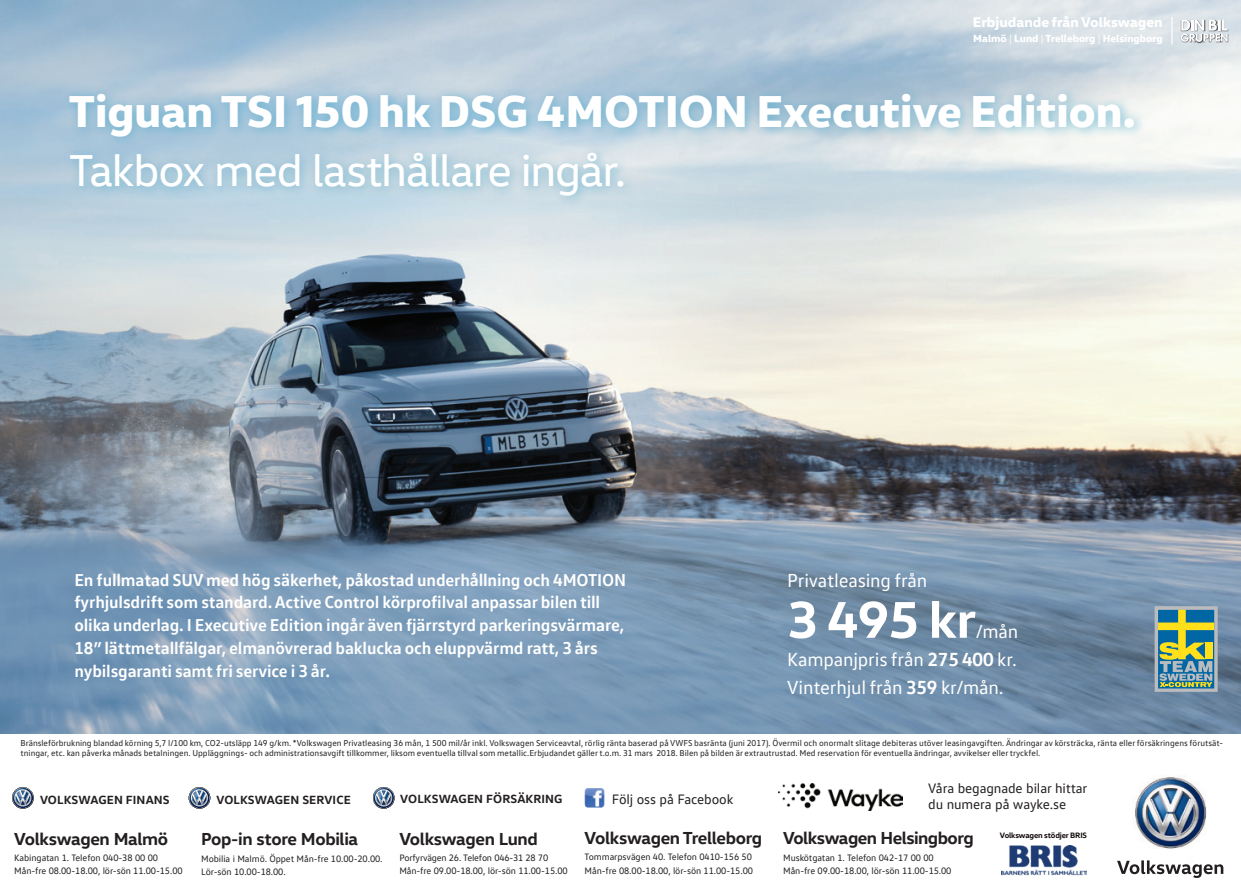
<style>
.page{position:relative;width:1241px;height:883px;background:#fff}
.page>*{position:absolute;margin:0;border:0;box-sizing:border-box;transform-origin:0 0}
.t1{font:700 52.5px "VW Head";color:#fff}
.t2{font:800 45.5px "VW Head";color:#fff}
.t3{font:45.5px "VW Head";letter-spacing:-.03em;color:#fff}
.t4{font:19.25px/28px "VW Text";letter-spacing:-.01em;color:#fff;text-align:justify}
.t5{font:700 17.68px "VW Head";letter-spacing:-.02em;color:#231f20}
.t6{font:700 17.5px/22.8px "VW Text";letter-spacing:-.01em;color:#fff}
.t7{font:800 14.35px "VW Head";color:#fff}
.t8{font:14px/15.8px "VW Text";letter-spacing:-.01em;color:#231f20}
.t9{font:700 12.08px "VW Head";letter-spacing:.01em;color:#231f20}
.t10{font:800 10.5px "VW Head";color:#fff}
.t11{font:9.45px/13.5px "VW Text";letter-spacing:-.01em;color:#231f20}
.t12{font:8.75px/10.5px "VW Text";color:#231f20}
.t13{font:700 7.88px "VW Head";letter-spacing:-.02em;color:#0e0607}
.s1{font-weight:300;font-size:14px}
.s2{font-weight:700}
</style>
<div class="page">
<img style="left:0;top:0;width:1240px;height:733px">
<svg style="left:1179px;top:19px;width:49px;height:24px"></svg>
<svg style="left:1171px;top:17px;width:1px;height:28px"></svg>
<div style="left:62px;top:86px;width:1084px;height:122px;background:#5aadcd;opacity:.75"></div>
<img style="left:1134px;top:777px;width:90px;height:97px">
<svg style="left:1117px;top:860px;width:106px;height:18px"></svg>
<svg style="left:12px;top:787px;width:22px;height:22px"></svg>
<svg style="left:188px;top:787px;width:23px;height:22px"></svg>
<svg style="left:373px;top:787px;width:22px;height:22px"></svg>
<img style="left:584px;top:788px;width:20px;height:20px">
<img style="left:1001px;top:846px;width:84px;height:30px">
<img style="left:778px;top:783px;width:124px;height:28px">
<svg style="left:1154px;top:606px;width:63px;height:86px;background:#7b9f86"></svg>
<h3 class="t7" style="left:972px;top:13px;width:191px">Erbjudande från Volkswagen</h3>
<p class="t10" style="left:973px;top:32px;width:191px">Malmö <span class="s1">I</span> Lund <span class="s1">I</span> Trelleborg <span class="s1">I</span> Helsingborg</p>
<h2 class="t2" style="left:69px;top:81px;width:1068px">Tiguan TSI 150 hk DSG 4MOTION Executive Edition.</h2>
<h2 class="t3" style="left:69px;top:143px;width:559px">Takbox med lasthållare ingår.</h2>
<p class="t6" style="left:74px;top:567px;width:553px">En fullmatad SUV med hög säkerhet, påkostad underhållning och 4MOTION fyrhjulsdrift som standard. Active Control körprofilval anpassar bilen till olika underlag. I Executive Edition ingår även fjärrstyrd parkeringsvärmare, 18” lättmetallfälgar, elmanövrerad baklucka och eluppvärmd ratt, 3 års nybilsgaranti samt fri service i 3 år.</p>
<h3 class="t4" style="left:787px;top:566px;width:142px">Privatleasing från</h3>
<h1 class="t1" style="left:787px;top:585px;width:190px">3 495 kr</h1>
<h3 class="t4" style="left:787px;top:617px;width:233px;text-indent:188px">/mån Kampanjpris från <span class="s2">275 400</span> kr.<br>Vinterhjul från <span class="s2">359</span> kr/mån.</h3>
<p class="t12" style="left:21px;top:737px;width:1203px">Bränsleförbrukning blandad körning 5,7 l/100 km, CO2-utsläpp 149 g/km. *Volkswagen Privatleasing 36 mån, 1 500 mil/år inkl. Volkswagen Serviceavtal, rörlig ränta baserad på VWFS basränta (juni 2017). Övermil och onormalt slitage debiteras utöver leasingavgiften. Ändringar av körsträcka, ränta eller försäkringens förutsät&shy;tningar, etc. kan påverka månads betalningen. Uppläggnings- och administrationsavgift tillkommer, liksom eventuella tillval som metallic.Erbjudandet gäller t.o.m. 31 mars 2018. Bilen på bilden är extrautrustad. Med reservation för eventuella ändringar, avvikelser eller tryckfel.</p>
<h3 class="t9" style="left:40px;top:792px;width:131px">VOLKSWAGEN FINANS</h3>
<h3 class="t9" style="left:216px;top:792px;width:136px">VOLKSWAGEN SERVICE</h3>
<h3 class="t9" style="left:400px;top:791px;width:164px">VOLKSWAGEN FÖRSÄKRING</h3>
<h3 class="t5" style="left:14px;top:827px;width:155px">Volkswagen Malmö</h3>
<p class="t11" style="left:14px;top:850px;width:170px">Kabingatan 1. Telefon 040-38 00 00<br>Mån-fre 08.00-18.00, lör-sön 11.00-15.00</p>
<h3 class="t5" style="left:201px;top:827px;width:158px">Pop-in store Mobilia</h3>
<p class="t11" style="left:201px;top:851px;width:183px">Mobilia i Malmö. Öppet Mån-fre 10.00-20.00.<br>Lör-sön 10.00-18.00.</p>
<h3 class="t5" style="left:399px;top:827px;width:140px">Volkswagen Lund</h3>
<p class="t11" style="left:399px;top:850px;width:170px">Porfyrvägen 26. Telefon 046-31 28 70<br>Mån-fre 09.00-18.00, lör-sön 11.00-15.00</p>
<h3 class="t8" style="left:611px;top:791px;width:123px">Följ oss på Facebook</h3>
<h3 class="t5" style="left:584px;top:827px;width:179px">Volkswagen Trelleborg</h3>
<p class="t11" style="left:584px;top:850px;width:170px">Tommarpsvägen 40. Telefon 0410-156 50<br>Mån-fre 08.00-18.00, lör-sön 11.00-15.00</p>
<h3 class="t8" style="left:928px;top:780px;width:161px">Våra begagnade bilar hittar du numera på wayke.se</h3>
<h3 class="t5" style="left:783px;top:827px;width:192px">Volkswagen Helsingborg</h3>
<p class="t11" style="left:783px;top:850px;width:170px">Muskötgatan 1. Telefon 042-17 00 00<br>Mån-fre 09.00-18.00, lör-sön 11.00-15.00</p>
<p class="t13" style="left:999px;top:830px;width:89px">Volkswagen stödjer BRIS</p>
</div>
